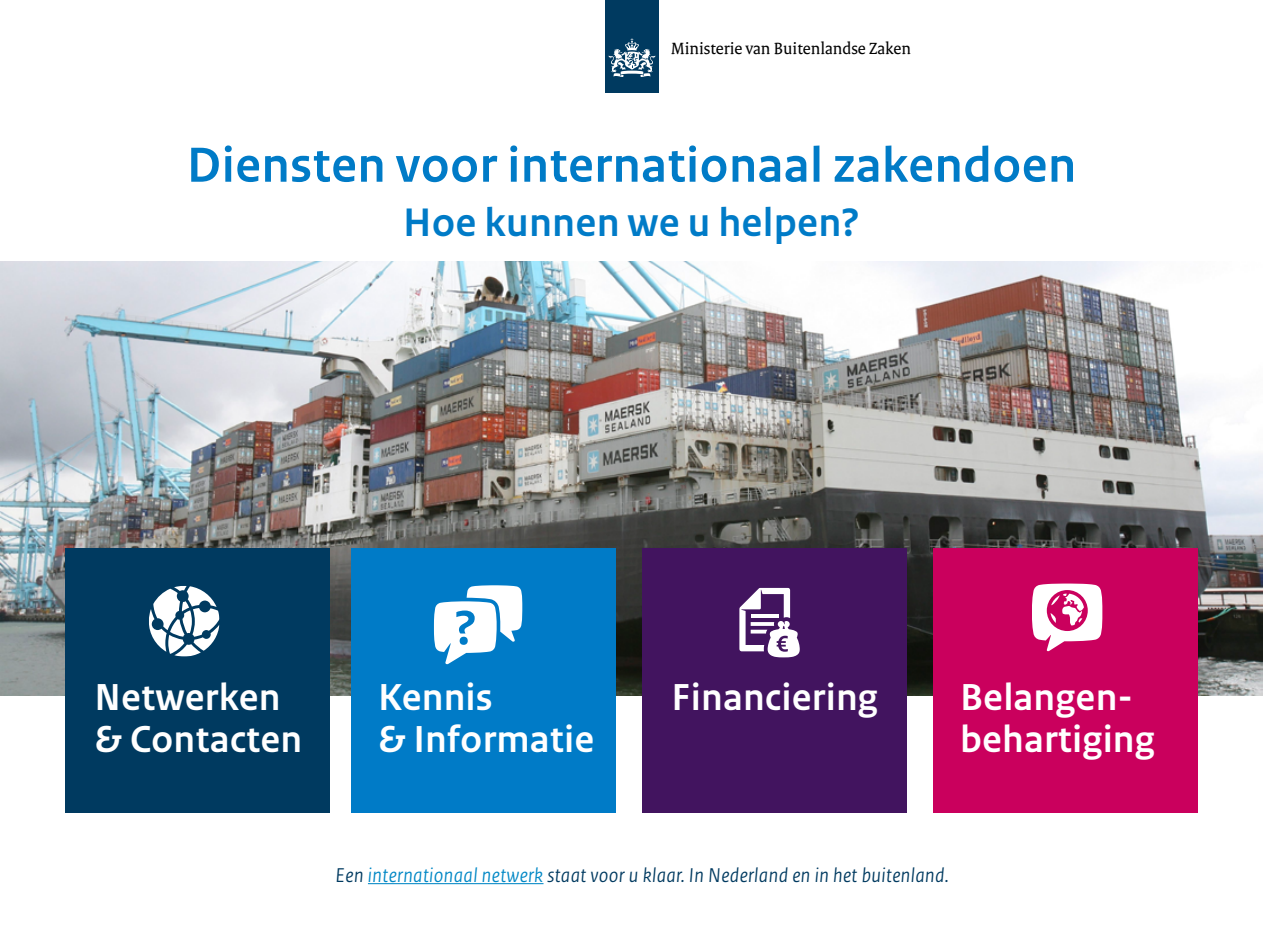
<style>
.page{position:relative;width:1263px;height:936px;background:#fff}
.page>*{position:absolute;margin:0;border:0;box-sizing:border-box;transform-origin:0 0}
.t1{font:700 51.75px "Rijksoverheid Sans";letter-spacing:.02em;color:#007bc7}
.t2{font:700 41.85px "Rijksoverheid Sans";letter-spacing:.02em;color:#007bc7}
.t3{font:700 39.45px/41.8px "Rijksoverheid Sans";letter-spacing:.02em;color:#fff}
.t4{font:italic 21px "Rijksoverheid Sans";letter-spacing:.02em;color:#003a60}
.t5{font:17.55px "Rijksoverheid Serif";color:#000}
.s1{color:#0087c5}
</style>
<div class="page">
<img style="left:0;top:261px;width:1263px;height:434px">
<div style="left:605px;top:0;width:54px;height:92px;background:#003a60"></div>
<svg style="left:609px;top:38px;width:46px;height:39px"></svg>
<hr style="left:368px;top:883px;width:175px;height:1px;background:#0087c5">
<div style="left:933px;top:549px;width:264px;height:264px;background:#ca005d"></div>
<svg style="left:1032px;top:583px;width:70px;height:68px"></svg>
<div style="left:642px;top:549px;width:264px;height:264px;background:#42145f"></div>
<svg style="left:739px;top:587px;width:61px;height:70px"></svg>
<hr style="left:751px;top:614px;width:28px;height:4px;background:#fff">
<div style="left:351px;top:549px;width:265px;height:264px;background:#007bc7"></div>
<svg style="left:434px;top:585px;width:88px;height:79px"></svg>
<div style="left:65px;top:549px;width:264px;height:264px;background:#003a60"></div>
<svg style="left:149px;top:586px;width:70px;height:70px"></svg>
<p class="t5" style="left:671px;top:38px;width:241px">Ministerie van Buitenlandse Zaken</p>
<h1 class="t1" style="left:187px;top:136px;width:890px">Diensten voor internationaal zakendoen</h1>
<h2 class="t2" style="left:404px;top:198px;width:457px">Hoe kunnen we u helpen?</h2>
<h3 class="t3" style="left:95px;top:677px;width:209px">Netwerken &amp; Contacten</h3>
<h3 class="t3" style="left:378px;top:677px;width:116px">Kennis</h3>
<h3 class="t3" style="left:672px;top:677px;width:207px">Financiering</h3>
<h3 class="t3" style="left:378px;top:719px;width:217px">&amp; Informatie</h3>
<h3 class="t3" style="left:960px;top:677px;width:196px">Belangen&shy;behartiging</h3>
<p class="t4" style="left:336px;top:862px;width:614px">Een <span class="s1">internationaal netwerk</span> staat voor u klaar. In Nederland en in het buitenland.</p>
</div>
